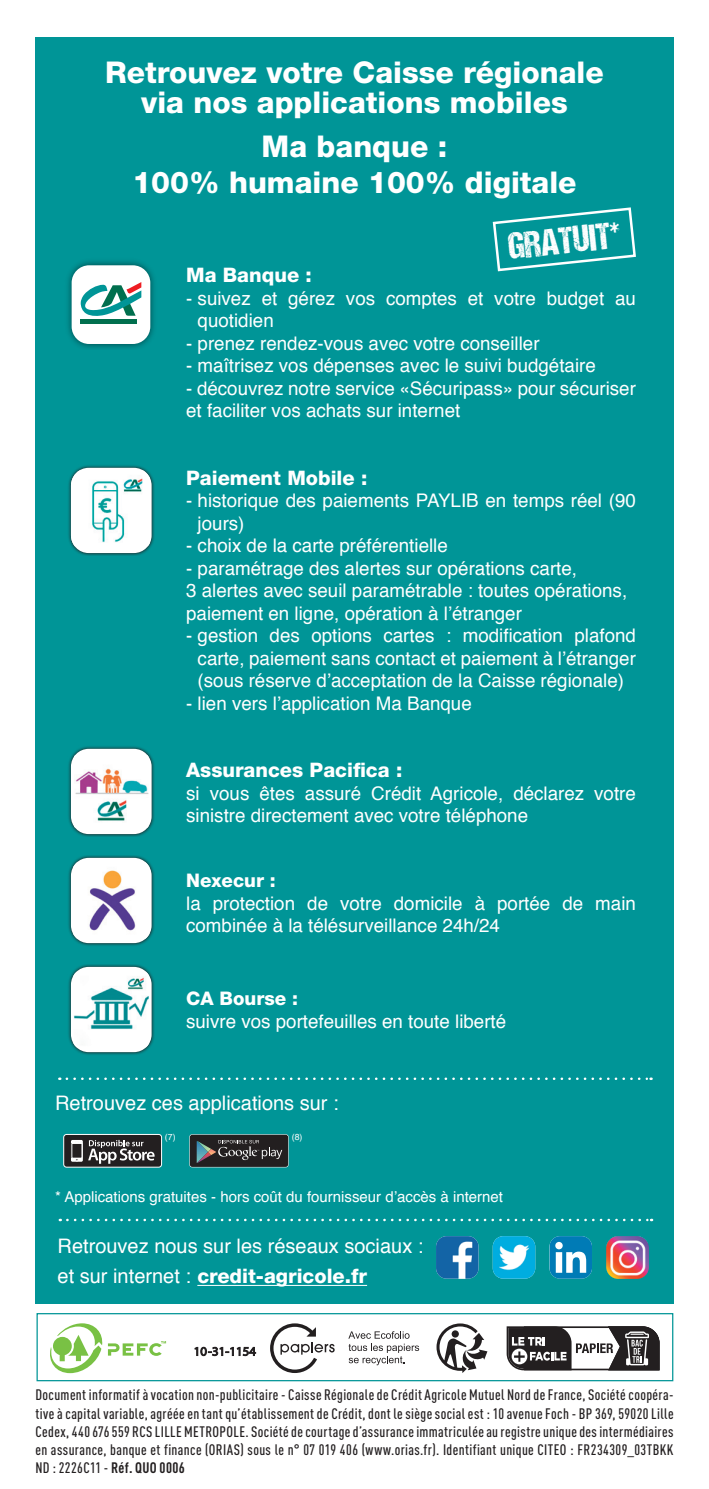
<style>
.page{position:relative;width:709px;height:1489px;background:#fff}
.page>*{position:absolute;margin:0;border:0;box-sizing:border-box;transform-origin:0 0}
.t1{font:37.5px "DCC Ash";color:#fff}
.t2{font:800 30px/30px "Helvetica Neue";color:#fff;text-align:center}
.t3{font:800 20px "Helvetica Neue";color:#fff}
.t4{font:20px "Helvetica";color:#fff}
.t5{font:18.75px/22.5px "Helvetica";color:#fff}
.t6{font:800 18.75px "Helvetica Neue";color:#fff}
.t7{font:500 condensed 15px/18px "DINOT";letter-spacing:.025em;color:#231f20;text-align:justify}
.t8{font:15px "Helvetica";color:#fff}
.t9{font:8.75px "Helvetica";color:#fff}
.s1{font-family:"Helvetica";font-weight:400}
.s2{font-weight:700}
</style>
<div class="page">
<div style="left:35px;top:38px;width:638px;height:1265px;background:#009597"></div>
<hr style="left:197px;top:1284px;width:170px;height:1px;background:#fff">
<img style="left:436px;top:1236px;width:42px;height:42px">
<img style="left:493px;top:1236px;width:42px;height:42px">
<svg style="left:549px;top:1236px;width:43px;height:42px;background:#45a0c8"></svg>
<svg style="left:67px;top:1077px;width:584px;height:2px"></svg>
<svg style="left:67px;top:1218px;width:585px;height:3px"></svg>
<img style="left:68px;top:261px;width:86px;height:87px">
<div style="left:72px;top:265px;width:78px;height:79px;background:#fff;border-radius:17px"></div>
<div style="left:81px;top:319px;width:56px;height:5px;background:#016f4e"></div>
<svg style="left:81px;top:282px;width:60px;height:34px"></svg>
<svg style="left:68px;top:746px;width:86px;height:91px"></svg>
<div style="left:71px;top:748px;width:81px;height:86px;background:#fff;border-radius:18px"></div>
<img style="left:74px;top:755px;width:74px;height:72px">
<svg style="left:68px;top:465px;width:86px;height:91px"></svg>
<div style="left:71px;top:468px;width:81px;height:85px;background:#fff;border-radius:18px"></div>
<img style="left:71px;top:470px;width:79px;height:76px">
<svg style="left:68px;top:855px;width:86px;height:91px"></svg>
<div style="left:71px;top:857px;width:81px;height:86px;background:#fff;border-radius:18px"></div>
<img style="left:73px;top:862px;width:76px;height:76px">
<svg style="left:68px;top:964px;width:86px;height:91px"></svg>
<div style="left:71px;top:966px;width:81px;height:86px;background:#fff;border-radius:18px"></div>
<img style="left:73px;top:971px;width:76px;height:76px">
<svg style="left:492px;top:207px;width:144px;height:65px"></svg>
<div style="left:64px;top:1134px;width:98px;height:33px;background:#231f20;border-radius:3px"></div>
<div style="left:63px;top:1134px;width:99px;height:33px;border:1px solid #fff;border-radius:3px"></div>
<div style="left:71px;top:1139px;width:12px;height:22px;background:#fff;border-radius:2px"></div>
<svg style="left:88px;top:1139px;width:67px;height:24px"></svg>
<div style="left:72px;top:1143px;width:10px;height:15px;background:#231f20"></div>
<svg style="left:189px;top:1134px;width:100px;height:33px;background:#3d3d3e"></svg>
<img style="left:606px;top:1236px;width:43px;height:42px">
<div style="left:37px;top:1312px;width:636px;height:69px;border:1px solid #009597"></div>
<svg style="left:50px;top:1323px;width:116px;height:49px"></svg>
<svg style="left:194px;top:1346px;width:62px;height:10px"></svg>
<svg style="left:436px;top:1323px;width:51px;height:49px"></svg>
<svg style="left:270px;top:1323px;width:65px;height:49px"></svg>
<svg style="left:348px;top:1331px;width:71px;height:34px"></svg>
<svg style="left:506px;top:1326px;width:154px;height:45px"></svg>
<h2 class="t2" style="left:105px;top:57px;width:500px">Retrouvez votre Caisse régionale via nos applications mobiles</h2>
<h2 class="t2" style="left:132px;top:128px;width:446px;line-height:36px">Ma banque :<br>100% humaine 100% digitale</h2>
<h1 class="t1" style="left:506px;top:226px;width:114px;rotate:-6deg">GRATUIT*</h1>
<p class="t3" style="left:186px;top:263px;width:127px">Ma Banque :</p>
<p class="t5" style="left:198px;top:287px;width:440px;text-indent:-11px">- suivez et gérez vos comptes et votre budget au quotidien</p>
<p class="t5" style="left:186px;top:332px;width:355px">- prenez rendez-vous avec votre conseiller</p>
<p class="t5" style="left:186px;top:355px;width:411px">- maîtrisez vos dépenses avec le suivi budgétaire</p>
<p class="t5" style="left:186px;top:377px;width:451px">- découvrez notre service «Sécuripass» pour sécuriser et faciliter vos achats sur internet</p>
<p class="t3" style="left:186px;top:465px;width:183px">Paiement Mobile :</p>
<p class="t5" style="left:198px;top:490px;width:440px;text-indent:-11px">- historique des paiements PAYLIB en temps réel (90 jours)</p>
<p class="t5" style="left:186px;top:535px;width:263px">- choix de la carte préférentielle</p>
<p class="t5" style="left:186px;top:557px;width:442px">- paramétrage des alertes sur opérations carte,<br>3 alertes avec seuil paramétrable : toutes opérations, paiement en ligne, opération à l’étranger</p>
<p class="t5" style="left:198px;top:625px;width:440px;text-align:justify;text-indent:-11px">- gestion des options cartes : modification plafond carte, paiement sans contact et paiement à l’étranger (sous réserve d’acceptation de la Caisse régionale)</p>
<p class="t5" style="left:186px;top:692px;width:287px">- lien vers l’application Ma Banque</p>
<p class="t3" style="left:186px;top:758px;width:218px">Assurances Pacifica :</p>
<p class="t5" style="left:186px;top:782px;width:451px">si vous êtes assuré Crédit Agricole, déclarez votre sinistre directement avec votre téléphone</p>
<p class="t6" style="left:186px;top:869px;width:91px">Nexecur :</p>
<p class="t5" style="left:186px;top:892px;width:451px">la protection de votre domicile à portée de main combinée à la télésurveillance 24h/24</p>
<p class="t6" style="left:186px;top:987px;width:113px">CA Bourse :</p>
<p class="t5" style="left:186px;top:1010px;width:321px">suivre vos portefeuilles en toute liberté</p>
<p class="t4" style="left:55px;top:1087px;width:285px">Retrouvez ces applications sur :</p>
<p class="t9" style="left:165px;top:1130px;width:12px">(7)</p>
<p class="t9" style="left:292px;top:1130px;width:12px">(8)</p>
<p class="t8" style="left:55px;top:1184px;width:449px">* Applications gratuites - hors coût du fournisseur d’accès à internet</p>
<p class="t4" style="left:58px;top:1230px;width:367px">Retrouvez nous sur les réseaux sociaux :</p>
<p class="t3" style="left:58px;top:1264px;width:311px"><span class="s1">et sur internet :</span> credit-agricole.fr</p>
<p class="t7" style="left:35px;top:1385px;width:639px">Document informatif à vocation non-publicitaire - Caisse Régionale de Crédit Agricole Mutuel Nord de France, Société coopéra&shy;tive à capital variable, agréée en tant qu’établissement de Crédit, dont le siège social est : 10 avenue Foch - BP 369, 59020 Lille Cedex, 440 676 559 RCS LILLE METROPOLE. Société de courtage d’assurance immatriculée au registre unique des intermédiaires en assurance, banque et finance (ORIAS) sous le n° 07 019 406 (www.orias.fr). Identifiant unique CITEO : FR234309_03TBKK ND : 2226C11 - <span class="s2">Réf. QUO 0006</span></p>
</div>
